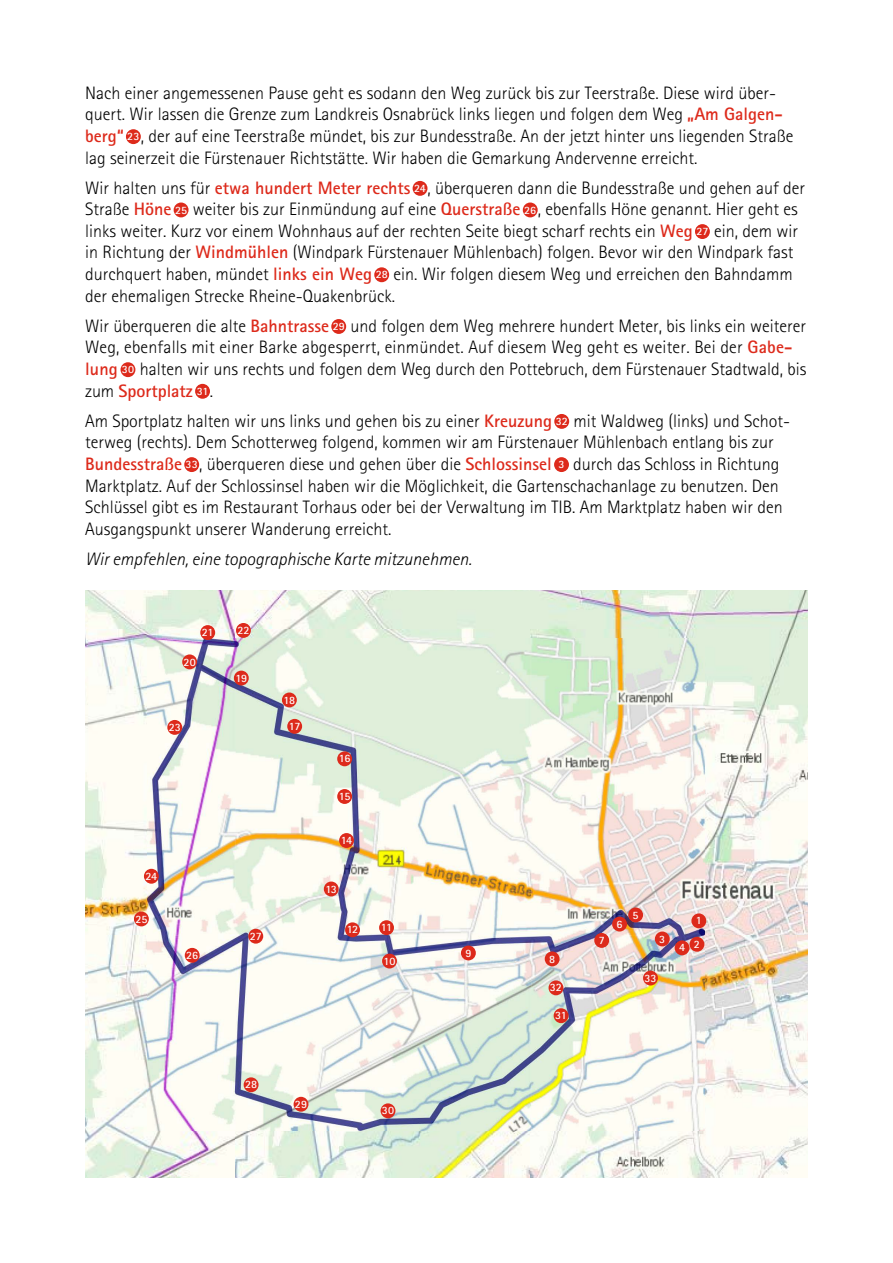
<style>
.page{position:relative;width:893px;height:1263px;background:#fff}
.page>*{position:absolute;margin:0;border:0;box-sizing:border-box;transform-origin:0 0}
.t1{font:300 18px/21.6px "Rotis Sans Serif";color:#000}
.t2{font:italic 300 18px "Rotis Sans Serif";color:#000}
.t3{font:700 11.25px/23.4px "Rotis Sans Serif";letter-spacing:-.025em;color:#fff}
.s1{font-weight:700;color:#dd2a1b}
.s2{font-weight:700;font-size:11.25px;color:#fff}
</style>
<div class="page">
<div style="left:126px;top:129px;width:15px;height:15px;background:#dd2a1b;border-radius:50%"></div>
<div style="left:413px;top:181px;width:14px;height:15px;background:#dd2a1b;border-radius:50%"></div>
<div style="left:174px;top:203px;width:15px;height:14px;background:#dd2a1b;border-radius:50%"></div>
<div style="left:523px;top:203px;width:15px;height:14px;background:#dd2a1b;border-radius:50%"></div>
<div style="left:695px;top:224px;width:15px;height:15px;background:#dd2a1b;border-radius:50%"></div>
<div style="left:374px;top:267px;width:15px;height:15px;background:#dd2a1b;border-radius:50%"></div>
<div style="left:331px;top:319px;width:15px;height:15px;background:#dd2a1b;border-radius:50%"></div>
<div style="left:121px;top:362px;width:14px;height:15px;background:#dd2a1b;border-radius:50%"></div>
<div style="left:195px;top:384px;width:15px;height:15px;background:#dd2a1b;border-radius:50%"></div>
<div style="left:554px;top:414px;width:15px;height:15px;background:#dd2a1b;border-radius:50%"></div>
<div style="left:184px;top:457px;width:15px;height:15px;background:#dd2a1b;border-radius:50%"></div>
<div style="left:554px;top:457px;width:15px;height:15px;background:#dd2a1b;border-radius:50%"></div>
<img style="left:85px;top:590px;width:723px;height:588px">
<img style="left:147px;top:639px;width:558px;height:491px">
<div style="left:691px;top:913px;width:15px;height:15px;background:#dd2a1b;border-radius:50%"></div>
<div style="left:689px;top:937px;width:15px;height:15px;background:#dd2a1b;border-radius:50%"></div>
<div style="left:655px;top:931px;width:15px;height:15px;background:#dd2a1b;border-radius:50%"></div>
<div style="left:628px;top:907px;width:15px;height:15px;background:#dd2a1b;border-radius:50%"></div>
<div style="left:612px;top:917px;width:15px;height:14px;background:#dd2a1b;border-radius:50%"></div>
<div style="left:594px;top:933px;width:15px;height:15px;background:#dd2a1b;border-radius:50%"></div>
<div style="left:545px;top:951px;width:15px;height:15px;background:#dd2a1b;border-radius:50%"></div>
<div style="left:461px;top:945px;width:15px;height:15px;background:#dd2a1b;border-radius:50%"></div>
<div style="left:382px;top:953px;width:15px;height:15px;background:#dd2a1b;border-radius:50%"></div>
<div style="left:379px;top:920px;width:15px;height:15px;background:#dd2a1b;border-radius:50%"></div>
<div style="left:345px;top:922px;width:15px;height:15px;background:#dd2a1b;border-radius:50%"></div>
<div style="left:324px;top:881px;width:15px;height:15px;background:#dd2a1b;border-radius:50%"></div>
<div style="left:339px;top:833px;width:15px;height:15px;background:#dd2a1b;border-radius:50%"></div>
<div style="left:337px;top:789px;width:15px;height:15px;background:#dd2a1b;border-radius:50%"></div>
<div style="left:337px;top:751px;width:15px;height:15px;background:#dd2a1b;border-radius:50%"></div>
<div style="left:287px;top:719px;width:15px;height:15px;background:#dd2a1b;border-radius:50%"></div>
<div style="left:282px;top:692px;width:15px;height:15px;background:#dd2a1b;border-radius:50%"></div>
<div style="left:234px;top:671px;width:15px;height:14px;background:#dd2a1b;border-radius:50%"></div>
<div style="left:182px;top:654px;width:15px;height:15px;background:#dd2a1b;border-radius:50%"></div>
<div style="left:167px;top:720px;width:15px;height:15px;background:#dd2a1b;border-radius:50%"></div>
<div style="left:144px;top:869px;width:15px;height:15px;background:#dd2a1b;border-radius:50%"></div>
<div style="left:134px;top:911px;width:15px;height:15px;background:#dd2a1b;border-radius:50%"></div>
<div style="left:185px;top:948px;width:15px;height:15px;background:#dd2a1b;border-radius:50%"></div>
<div style="left:248px;top:929px;width:15px;height:15px;background:#dd2a1b;border-radius:50%"></div>
<div style="left:244px;top:1077px;width:15px;height:15px;background:#dd2a1b;border-radius:50%"></div>
<div style="left:294px;top:1097px;width:14px;height:15px;background:#dd2a1b;border-radius:50%"></div>
<div style="left:381px;top:1103px;width:14px;height:15px;background:#dd2a1b;border-radius:50%"></div>
<div style="left:554px;top:1008px;width:14px;height:15px;background:#dd2a1b;border-radius:50%"></div>
<div style="left:549px;top:980px;width:14px;height:15px;background:#dd2a1b;border-radius:50%"></div>
<div style="left:643px;top:971px;width:15px;height:14px;background:#dd2a1b;border-radius:50%"></div>
<div style="left:200px;top:625px;width:15px;height:15px;background:#dd2a1b;border-radius:50%"></div>
<div style="left:236px;top:623px;width:15px;height:15px;background:#dd2a1b;border-radius:50%"></div>
<div style="left:675px;top:940px;width:14px;height:15px;background:#dd2a1b;border-radius:50%"></div>
<p class="t1" style="left:85px;top:82px;width:710px">Nach einer angemessenen Pause geht es sodann den Weg zurück bis zur Teerstraße. Diese wird über&shy;quert. Wir lassen die Grenze zum Landkreis Osnabrück links liegen und folgen dem Weg <span class="s1">„Am Galgen&shy;berg“</span> <span class="s2">23</span>, der auf eine Teerstraße mündet, bis zur Bundesstraße. An der jetzt hinter uns liegenden Straße lag seinerzeit die Fürstenauer Richtstätte. Wir haben die Gemarkung Andervenne erreicht.</p>
<p class="t1" style="left:85px;top:177px;width:722px">Wir halten uns für <span class="s1">etwa hundert Meter rechts</span> <span class="s2">24</span> , überqueren dann die Bundesstraße und gehen auf der Straße <span class="s1">Höne</span> <span class="s2">25</span> weiter bis zur Einmündung auf eine <span class="s1">Querstraße</span> <span class="s2">26</span>, ebenfalls Höne genannt. Hier geht es links weiter. Kurz vor einem Wohnhaus auf der rechten Seite biegt scharf rechts ein <span class="s1">Weg</span> <span class="s2">27</span> ein, dem wir in Richtung der <span class="s1">Windmühlen</span> (Windpark Fürstenauer Mühlenbach) folgen. Bevor wir den Windpark fast durchquert haben, mündet <span class="s1">links ein Weg</span> <span class="s2">28</span> ein. Wir folgen diesem Weg und erreichen den Bahndamm der ehemaligen Strecke Rheine-Quakenbrück.</p>
<p class="t1" style="left:85px;top:315px;width:723px">Wir überqueren die alte <span class="s1">Bahntrasse</span> <span class="s2">29</span> und folgen dem Weg mehrere hundert Meter, bis links ein weiterer Weg, ebenfalls mit einer Barke abgesperrt, einmündet. Auf diesem Weg geht es weiter. Bei der <span class="s1">Gabe&shy;lung</span> <span class="s2">30</span> halten wir uns rechts und folgen dem Weg durch den Pottebruch, dem Fürstenauer Stadtwald, bis zum <span class="s1">Sportplatz</span> <span class="s2">31</span> .</p>
<p class="t1" style="left:85px;top:410px;width:707px">Am Sportplatz halten wir uns links und gehen bis zu einer <span class="s1">Kreuzung</span> <span class="s2">32</span> mit Waldweg (links) und Schot&shy;terweg (rechts). Dem Schotterweg folgend, kommen wir am Fürstenauer Mühlenbach entlang bis zur <span class="s1">Bundesstraße</span> <span class="s2">33</span>, überqueren diese und gehen über die <span class="s1">Schlossinsel</span> <span class="s2">3</span> durch das Schloss in Richtung Marktplatz. Auf der Schlossinsel haben wir die Möglichkeit, die Gartenschachanlage zu benutzen. Den Schlüssel gibt es im Restaurant Torhaus oder bei der Verwaltung im TIB. Am Marktplatz haben wir den Ausgangspunkt unserer Wanderung erreicht.</p>
<p class="t2" style="left:85px;top:548px;width:388px">Wir empfehlen, eine topographische Karte mitzunehmen.</p>
<p class="t3" style="left:202px;top:620px;width:13px">21</p>
<p class="t3" style="left:237px;top:618px;width:14px">22</p>
<p class="t3" style="left:184px;top:650px;width:14px">20</p>
<p class="t3" style="left:169px;top:715px;width:14px">23</p>
<p class="t3" style="left:145px;top:864px;width:13px">24</p>
<p class="t3" style="left:135px;top:907px;width:13px">25</p>
<p class="t3" style="left:186px;top:943px;width:13px">26</p>
<p class="t3" style="left:235px;top:666px;width:13px">19</p>
<p class="t3" style="left:284px;top:688px;width:13px">18</p>
<p class="t3" style="left:289px;top:714px;width:13px">17</p>
<p class="t3" style="left:250px;top:924px;width:13px">27</p>
<p class="t3" style="left:339px;top:747px;width:13px">16</p>
<p class="t3" style="left:339px;top:784px;width:13px">15</p>
<p class="t3" style="left:341px;top:828px;width:13px">14</p>
<p class="t3" style="left:325px;top:877px;width:13px">13</p>
<p class="t3" style="left:347px;top:918px;width:13px">12</p>
<p class="t3" style="left:381px;top:915px;width:13px">11</p>
<p class="t3" style="left:384px;top:949px;width:13px">10</p>
<p class="t3" style="left:245px;top:1073px;width:14px">28</p>
<p class="t3" style="left:295px;top:1092px;width:14px">29</p>
<p class="t3" style="left:382px;top:1099px;width:14px">30</p>
<p class="t3" style="left:465px;top:941px;width:8px">9</p>
<p class="t3" style="left:549px;top:947px;width:8px">8</p>
<p class="t3" style="left:550px;top:976px;width:14px">32</p>
<p class="t3" style="left:555px;top:1003px;width:13px">31</p>
<p class="t3" style="left:599px;top:928px;width:8px">7</p>
<p class="t3" style="left:616px;top:912px;width:8px">6</p>
<p class="t3" style="left:633px;top:903px;width:8px">5</p>
<p class="t3" style="left:659px;top:927px;width:8px">3</p>
<p class="t3" style="left:644px;top:966px;width:14px">33</p>
<p class="t3" style="left:679px;top:936px;width:8px">4</p>
<p class="t3" style="left:694px;top:909px;width:9px">1<br>2</p>
</div>
